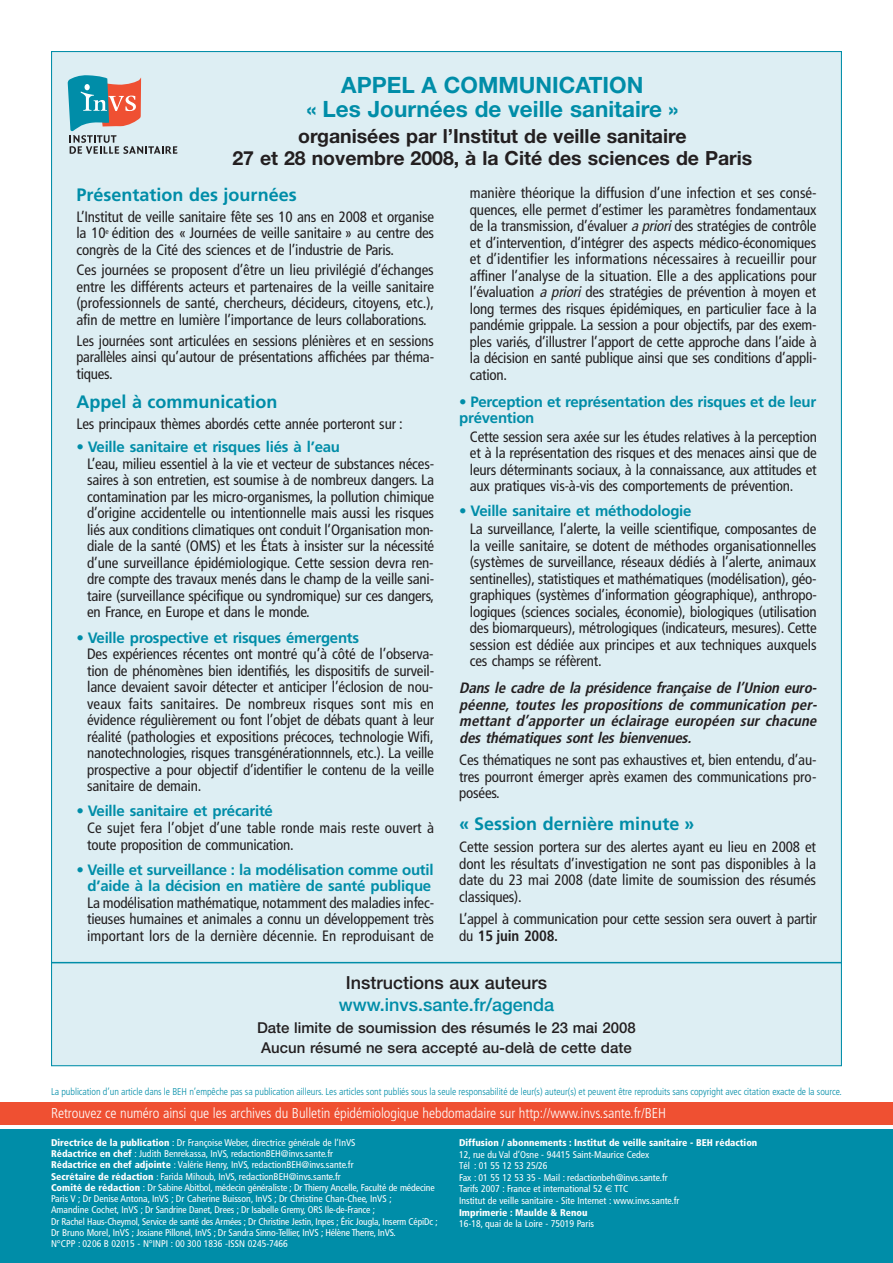
<style>
.page{position:relative;width:893px;height:1263px;background:#fff}
.page>*{position:absolute;margin:0;border:0;box-sizing:border-box;transform-origin:0 0}
.t1{font:700 22.5px/24px "Helvetica Neue";color:#008da8;text-align:center}
.t2{font:700 19.5px/21.8px "Helvetica Neue";color:#231f20;text-align:center}
.t3{font:700 18px "Frutiger";color:#008da8}
.t4{font:500 18px "Helvetica Neue";color:#008da8}
.t5{font:500 18px "Helvetica Neue";color:#231f20}
.t6{font:condensed 15px/16.5px "Frutiger";letter-spacing:-.015em;color:#231f20;text-align:justify}
.t7{font:700 15px/16.5px "Frutiger";letter-spacing:-.015em;color:#008da8;text-align:center}
.t8{font:italic 700 condensed 15px/16.5px "Frutiger";color:#231f20;text-align:justify}
.t9{font:500 15px/20.1px "Helvetica Neue";color:#231f20}
.t10{font:condensed 15px/16.5px "Frutiger";letter-spacing:.005em;color:#231f20}
.t11{font:300 condensed 14.25px "Frutiger";letter-spacing:-.005em;color:#fff}
.t12{font:300 condensed 9.9px "Frutiger";letter-spacing:-.005em;color:#008da8}
.t13{font:condensed 9.75px/11.2px "Frutiger";color:#fff}
.t14{font:900 condensed 9.75px "Frutiger";color:#fff}
.s1{font-style:italic}
.s2{font-weight:700}
.s3{font-weight:900}
.s4{font-size:9px}
.s5{font-family:"Euro Sans";font-stretch:normal}
</style>
<div class="page">
<div style="left:0;top:1129px;width:893px;height:134px;background:#008da8"></div>
<div style="left:0;top:1102px;width:893px;height:22px;background:#ef5032"></div>
<div style="left:52px;top:52px;width:789px;height:1014px;background:#ddeef3"></div>
<svg style="left:68px;top:75px;width:110px;height:79px"></svg>
<hr style="left:51px;top:962px;width:791px;height:1px;background:#008da8">
<h1 class="t1" style="left:306px;top:73px;width:374px">APPEL A COMMUNICATION<br>« Les Journées de veille sanitaire »</h1>
<h2 class="t2" style="left:232px;top:125px;width:521px">organisées par l’Institut de veille sanitaire<br>27 et 28 novembre 2008, à la Cité des sciences de Paris</h2>
<p class="t3" style="left:77px;top:187px;width:222px">Présentation des journées</p>
<p class="t6" style="left:77px;top:209px;width:359px">L’Institut de veille sanitaire fête ses 10 ans en 2008 et organise la 10<sup>e</sup> édition des « Journées de veille sanitaire » au centre des congrès de la Cité des sciences et de l’industrie de Paris.</p>
<p class="t6" style="left:77px;top:263px;width:359px">Ces journées se proposent d’être un lieu privilégié d’échanges entre les différents acteurs et partenaires de la veille sanitaire (professionnels de santé, chercheurs, décideurs, citoyens, etc.), afin de mettre en lumière l’importance de leurs collaborations.</p>
<p class="t6" style="left:77px;top:334px;width:359px">Les journées sont articulées en sessions plénières et en sessions parallèles ainsi qu’autour de présentations affichées par théma&shy;tiques.</p>
<p class="t3" style="left:77px;top:395px;width:203px">Appel à communication</p>
<p class="t6" style="left:77px;top:417px;width:328px">Les principaux thèmes abordés cette année porteront sur :</p>
<p class="t7" style="left:77px;top:440px;width:265px">• Veille sanitaire et risques liés à l’eau</p>
<p class="t6" style="left:87px;top:457px;width:349px">L’eau, milieu essentiel à la vie et vecteur de substances néces&shy;saires à son entretien, est soumise à de nombreux dangers. La contamination par les micro-organismes, la pollution chimique d’origine accidentelle ou intentionnelle mais aussi les risques liés aux conditions climatiques ont conduit l’Organisation mon&shy;diale de la santé (OMS) et les États à insister sur la nécessité d’une surveillance épidémiologique. Cette session devra ren&shy;dre compte des travaux menés dans le champ de la veille sani&shy;taire (surveillance spécifique ou syndromique) sur ces dangers, en France, en Europe et dans le monde.</p>
<p class="t7" style="left:77px;top:630px;width:284px">• Veille prospective et risques émergents</p>
<p class="t6" style="left:87px;top:647px;width:349px">Des expériences récentes ont montré qu’à côté de l’observa&shy;tion de phénomènes bien identifiés, les dispositifs de surveil&shy;lance devaient savoir détecter et anticiper l’éclosion de nou&shy;veaux faits sanitaires. De nombreux risques sont mis en évidence régulièrement ou font l’objet de débats quant à leur réalité (pathologies et expositions précoces, technologie Wifi, nanotechnologies, risques transgénérationnnels, etc.). La veille prospective a pour objectif d’identifier le contenu de la veille sanitaire de demain.</p>
<p class="t7" style="left:77px;top:804px;width:198px">• Veille sanitaire et précarité</p>
<p class="t10" style="left:87px;top:821px;width:348px">Ce sujet fera l’objet d’une table ronde mais reste ouvert à toute proposition de communication.</p>
<p class="t7" style="left:77px;top:862px;width:359px">• Veille et surveillance : la modélisation comme outil d’aide à la décision en matière de santé publique</p>
<p class="t6" style="left:87px;top:895px;width:348px">La modélisation mathématique, notamment des maladies infec&shy;tieuses humaines et animales a connu un développement très important lors de la dernière décennie. En reproduisant de</p>
<p class="t6" style="left:470px;top:186px;width:348px">manière théorique la diffusion d’une infection et ses consé&shy;quences, elle permet d’estimer les paramètres fondamentaux de la transmission, d’évaluer <span class="s1">a priori</span>des stratégies de contrôle et d’intervention, d’intégrer des aspects médico-économiques et d’identifier les informations nécessaires à recueillir pour affiner l’analyse de la situation. Elle a des applications pour l’évaluation <span class="s1">a priori</span> des stratégies de prévention à moyen et long termes des risques épidémiques, en particulier face à la pandémie grippale. La session a pour objectifs, par des exem&shy;ples variés, d’illustrer l’apport de cette approche dans l’aide à la décision en santé publique ainsi que ses conditions d’appli&shy;cation.</p>
<p class="t7" style="left:459px;top:394px;width:359px;text-align:left">• Perception et représentation des risques et de leur prévention</p>
<p class="t6" style="left:470px;top:429px;width:349px">Cette session sera axée sur les études relatives à la perception et à la représentation des risques et des menaces ainsi que de leurs déterminants sociaux, à la connaissance, aux attitudes et aux pratiques vis-à-vis des comportements de prévention.</p>
<p class="t7" style="left:459px;top:504px;width:234px">• Veille sanitaire et méthodologie</p>
<p class="t6" style="left:470px;top:522px;width:348px">La surveillance, l’alerte, la veille scientifique, composantes de la veille sanitaire, se dotent de méthodes organisationnelles (systèmes de surveillance, réseaux dédiés à l’alerte, animaux sentinelles), statistiques et mathématiques (modélisation), géo&shy;graphiques (systèmes d’information géographique), anthropo&shy;logiques (sciences sociales, économie), biologiques (utilisation des biomarqueurs), métrologiques (indicateurs, mesures). Cette session est dédiée aux principes et aux techniques auxquels ces champs se réfèrent.</p>
<p class="t8" style="left:459px;top:681px;width:362px">Dans le cadre de la présidence française de l’Union euro&shy;péenne, toutes les propositions de communication per&shy;mettant d’apporter un éclairage européen sur chacune des thématiques sont les bienvenues.</p>
<p class="t6" style="left:459px;top:753px;width:359px">Ces thématiques ne sont pas exhaustives et, bien entendu, d’au&shy;tres pourront émerger après examen des communications pro&shy;posées.</p>
<p class="t3" style="left:459px;top:816px;width:237px">« Session dernière minute »</p>
<p class="t6" style="left:459px;top:840px;width:358px">Cette session portera sur des alertes ayant eu lieu en 2008 et dont les résultats d’investigation ne sont pas disponibles à la date du 23 mai 2008 (date limite de soumission des résumés classiques).</p>
<p class="t6" style="left:459px;top:912px;width:359px">L’appel à communication pour cette session sera ouvert à partir du <span class="s2">15 juin 2008.</span></p>
<p class="t5" style="left:346px;top:976px;width:203px">Instructions aux auteurs</p>
<p class="t4" style="left:339px;top:998px;width:217px">www.invs.sante.fr/agenda</p>
<p class="t9" style="left:257px;top:1019px;width:380px">Date limite de soumission des résumés le 23 mai 2008<br>Aucun résumé ne sera accepté au-delà de cette date</p>
<p class="t12" style="left:51px;top:1088px;width:792px">La publication d’un article dans le BEH n’empêche pas sa publication ailleurs. Les articles sont publiés sous la seule responsabilité de leur(s) auteur(s) et peuvent être reproduits sans copyright avec citation exacte de la source.</p>
<p class="t11" style="left:51px;top:1107px;width:616px">Retrouvez ce numéro ainsi que les archives du Bulletin épidémiologique hebdomadaire sur http://www.invs.sante.fr/BEH</p>
<p class="t13" style="left:51px;top:1138px;width:388px"><span class="s3">Directrice de la publication</span> : Dr Françoise Weber, directrice générale de l’InVS<br><span class="s3">Rédactrice en chef</span> : Judith Benrekassa, InVS, redactionBEH@invs.sante.fr<br><span class="s3">Rédactrice en chef adjointe</span> <span class="s4">:</span> Valérie Henry, InVS, redactionBEH@invs.sante.fr<br><span class="s3">Secrétaire de rédaction</span> <span class="s4">:</span> Farida Mihoub, InVS, redactionBEH@invs.sante.fr<br><span class="s3">Comité de rédaction</span> : Dr Sabine Abitbol, médecin généraliste ; Dr Thierry Ancelle, Faculté de médecine Paris V ; Dr Denise Antona, InVS ; Dr Caherine Buisson, InVS ; Dr Christine Chan-Chee, InVS ;<br>Amandine Cochet, InVS ; Dr Sandrine Danet, Drees ; Dr Isabelle Gremy, ORS Ile-de-France ;<br>Dr Rachel Haus-Cheymol, Service de santé des Armées ; Dr Christine Jestin, Inpes ; Éric Jougla, Inserm CépiDc ; Dr Bruno Morel, InVS ; Josiane Pillonel, InVS ; Dr Sandra Sinno-Tellier, InVS ; Hélène Therre, InVS.<br>N°CPP : 0206 B 02015 - N°INPI : 00 300 1836 -ISSN 0245-7466</p>
<p class="t14" style="left:459px;top:1138px;width:300px">Diffusion / abonnements : Institut de veille sanitaire - BEH rédaction</p>
<p class="t13" style="left:459px;top:1149px;width:222px;line-height:11.7px">12, rue du Val d’Osne - 94415 Saint-Maurice Cedex<br>Tél : 01 55 12 53 25/26<br>Fax : 01 55 12 53 35 - Mail : redactionbeh@invs.sante.fr Tarifs 2007 : France et international 52 <span class="s5">€</span> TTC<br>Institut de veille sanitaire - Site Internet : www.invs.sante.fr</p>
<p class="t14" style="left:459px;top:1208px;width:130px">Imprimerie : Maulde &amp; Renou</p>
<p class="t13" style="left:459px;top:1219px;width:137px">16-18, quai de la Loire - 75019 Paris</p>
</div>
